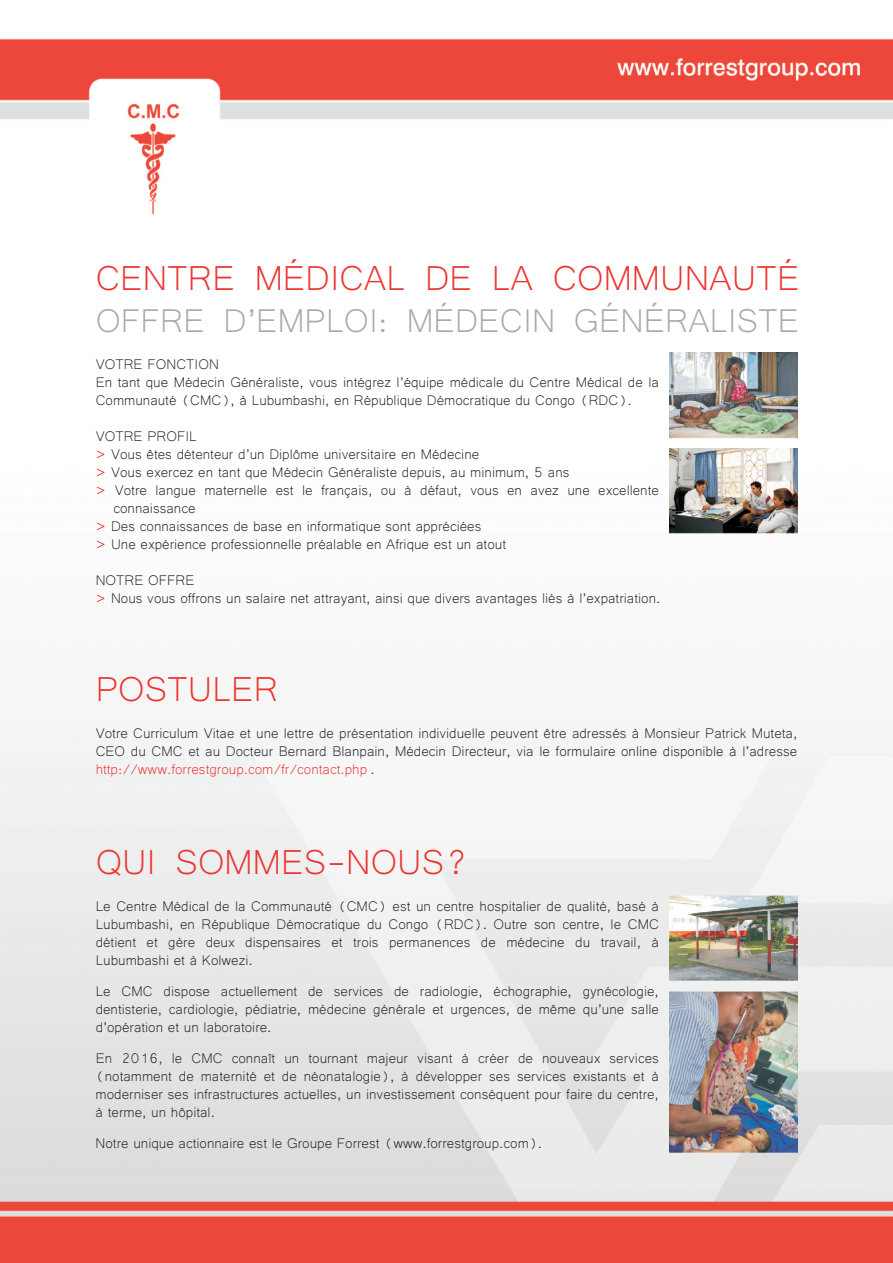
<style>
.page{position:relative;width:893px;height:1263px;background:#fff}
.page>*{position:absolute;margin:0;border:0;box-sizing:border-box;transform-origin:0 0}
.t1{font:44.7px "Microsoft Yi Baiti";color:#ec3430}
.t2{font:42.45px "Microsoft Yi Baiti";color:#a8a9ad}
.t3{font:18px/18px "Microsoft Yi Baiti";color:#231f20;text-align:justify}
.t4{font:18px "Microsoft Yi Baiti";color:#ec3430}
.s1{color:#ec3430}
</style>
<div class="page">
<img style="left:0;top:38px;width:893px;height:1225px">
<img style="left:670px;top:353px;width:127px;height:85px">
<img style="left:670px;top:895px;width:127px;height:86px">
<img style="left:670px;top:991px;width:127px;height:162px">
<img style="left:670px;top:449px;width:127px;height:85px">
<h1 class="t1" style="left:96px;top:252px;width:705px">CENTRE MÉDICAL DE LA COMMUNAUTÉ</h1>
<h2 class="t2" style="left:96px;top:295px;width:705px">OFFRE D’EMPLOI: MÉDECIN GÉNÉRALISTE</h2>
<p class="t3" style="left:96px;top:353px;width:565px;text-align:left">VOTRE FONCTION<br>En tant que Médecin Généraliste, vous intégrez l’équipe médicale du Centre Médical de la<br>Communauté (CMC), à Lubumbashi, en République Démocratique du Congo (RDC).</p>
<p class="t3" style="left:96px;top:425px;width:103px">VOTRE PROFIL</p>
<p class="t3" style="left:96px;top:443px;width:385px"><span class="s1">&gt;</span> Vous êtes détenteur d’un Diplôme universitaire en Médecine</p>
<p class="t3" style="left:96px;top:461px;width:475px"><span class="s1">&gt;</span> Vous exercez en tant que Médecin Généraliste depuis, au minimum, 5 ans</p>
<p class="t3" style="left:115px;top:479px;width:546px">Votre langue maternelle est le français, ou à défaut, vous en avez une excellente</p>
<p class="t3" style="left:113px;top:498px;width:84px">connaissance</p>
<p class="t3" style="left:96px;top:516px;width:387px"><span class="s1">&gt;</span> Des connaissances de base en informatique sont appréciées</p>
<p class="t3" style="left:96px;top:534px;width:412px"><span class="s1">&gt;</span> Une expérience professionnelle préalable en Afrique est un atout</p>
<p class="t3" style="left:96px;top:570px;width:566px">NOTRE OFFRE<br><span class="s1">&gt;</span> Nous vous offrons un salaire net attrayant, ainsi que divers avantages liés à l’expatriation.</p>
<p class="t4" style="left:96px;top:479px;width:12px">&gt;</p>
<h1 class="t1" style="left:96px;top:663px;width:184px">POSTULER</h1>
<p class="t3" style="left:96px;top:723px;width:703px">Votre Curriculum Vitae et une lettre de présentation individuelle peuvent être adressés à Monsieur Patrick Muteta, CEO du CMC et au Docteur Bernard Blanpain, Médecin Directeur, via le formulaire online disponible à l’adresse <span class="s1">http://www.forrestgroup.com/fr/contact.php</span> .</p>
<h1 class="t1" style="left:96px;top:836px;width:376px">QUI SOMMES-NOUS?</h1>
<p class="t3" style="left:96px;top:896px;width:565px">Le Centre Médical de la Communauté (CMC) est un centre hospitalier de qualité, basé à Lubumbashi, en République Démocratique du Congo (RDC). Outre son centre, le CMC détient et gère deux dispensaires et trois permanences de médecine du travail, à Lubumbashi et à Kolwezi.</p>
<p class="t3" style="left:96px;top:981px;width:565px">Le CMC dispose actuellement de services de radiologie, échographie, gynécologie, dentisterie, cardiologie, pédiatrie, médecine générale et urgences, de même qu’une salle d’opération et un laboratoire.</p>
<p class="t3" style="left:96px;top:1048px;width:565px">En 2016, le CMC connaît un tournant majeur visant à créer de nouveaux services (notamment de maternité et de néonatalogie), à développer ses services existants et à moderniser ses infrastructures actuelles, un investissement conséquent pour faire du centre, à terme, un hôpital.</p>
<p class="t3" style="left:96px;top:1132px;width:448px">Notre unique actionnaire est le Groupe Forrest (www.forrestgroup.com).</p>
</div>
